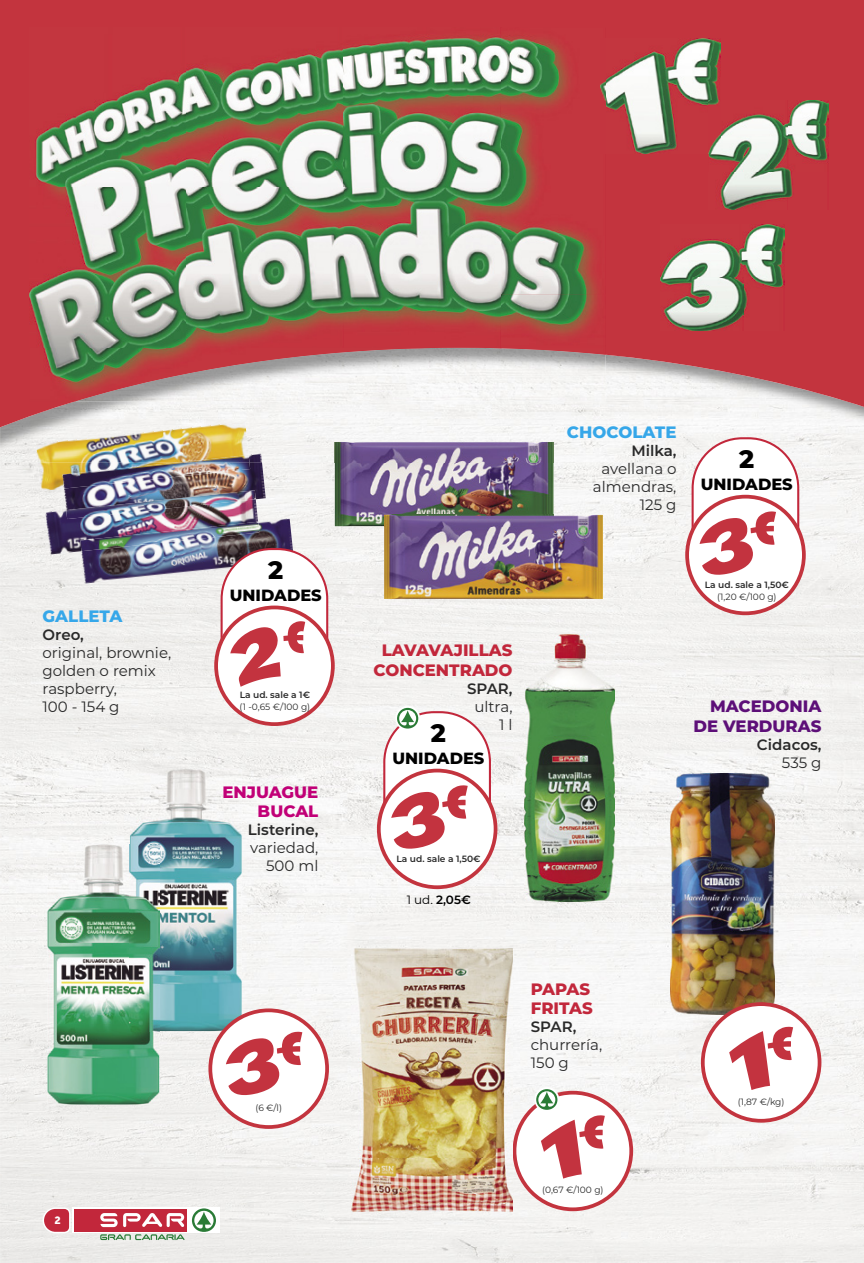
<style>
.page{position:relative;width:864px;height:1263px;background:#fff}
.page>*{position:absolute;margin:0;border:0;box-sizing:border-box;transform-origin:0 0}
.t1{font:800 25.2px "Montserrat";color:#000}
.t2{font:800 16.5px/19.8px "Montserrat";color:#c2273b;text-align:center}
.t3{font:800 16.5px/19.8px "Montserrat";color:#5d0f78;text-align:right}
.t4{font:800 16.5px "Montserrat";color:#36a7e9}
.t5{font:800 16.5px/19.8px "Montserrat";color:#c10077;text-align:right}
.t6{font:800 16.2px "Montserrat";color:#000}
.t7{font:15px/18px "Montserrat";color:#292929;text-align:right}
.t8{font:600 15px "Montserrat";color:#292929}
.t9{font:600 12px "Montserrat";color:#000}
.t10{font:10.5px "Museo Sans 900";color:#fff}
.t11{font:9.15px "Montserrat";color:#292929}
.t12{font:600 9.15px "Montserrat";color:#292929}
.s1{font-weight:400}
</style>
<div class="page">
<img style="left:0;top:442px;width:863px;height:821px">
<svg style="left:43px;top:1207px;width:28px;height:26px"></svg>
<svg style="left:72px;top:1207px;width:148px;height:26px"></svg>
<div style="left:74px;top:1209px;width:112px;height:22px;background:#c2273b"></div>
<svg style="left:100px;top:1213px;width:84px;height:14px"></svg>
<svg style="left:100px;top:1234px;width:84px;height:6px"></svg>
<svg style="left:192px;top:1208px;width:24px;height:24px"></svg>
<svg style="left:0;top:0;width:863px;height:442px;fill:#c3343e"></svg>
<img style="left:501px;top:355px;width:104px;height:46px">
<img style="left:30px;top:28px;width:471px;height:373px">
<img style="left:500px;top:28px;width:105px;height:327px">
<img style="left:605px;top:38px;width:114px;height:77px">
<img style="left:605px;top:115px;width:103px;height:38px">
<img style="left:600px;top:38px;width:5px;height:115px">
<img style="left:719px;top:100px;width:69px;height:36px">
<img style="left:788px;top:100px;width:39px;height:109px">
<img style="left:708px;top:136px;width:80px;height:73px">
<img style="left:708px;top:100px;width:11px;height:53px">
<img style="left:660px;top:225px;width:124px;height:105px">
<img style="left:38px;top:462px;width:26px;height:29px">
<img style="left:36px;top:422px;width:212px;height:40px">
<img style="left:64px;top:462px;width:202px;height:48px">
<img style="left:179px;top:454px;width:83px;height:8px">
<img style="left:62px;top:462px;width:188px;height:27px">
<img style="left:45px;top:499px;width:213px;height:55px">
<img style="left:66px;top:490px;width:190px;height:29px">
<img style="left:81px;top:518px;width:213px;height:66px">
<img style="left:80px;top:522px;width:179px;height:29px">
<img style="left:334px;top:442px;width:219px;height:84px">
<img style="left:384px;top:515px;width:218px;height:84px">
<img style="left:384px;top:515px;width:169px;height:11px">
<img style="left:524px;top:635px;width:90px;height:266px">
<div style="left:534px;top:1087px;width:25px;height:25px;background:#fff;border-radius:50%"></div>
<svg style="left:512px;top:1089px;width:121px;height:122px"></svg>
<img style="left:130px;top:769px;width:111px;height:262px">
<img style="left:223px;top:786px;width:18px;height:12px">
<svg style="left:214px;top:548px;width:120px;height:178px"></svg>
<svg style="left:685px;top:437px;width:120px;height:178px"></svg>
<img style="left:351px;top:948px;width:161px;height:263px">
<svg style="left:395px;top:706px;width:25px;height:25px"></svg>
<svg style="left:377px;top:708px;width:120px;height:181px"></svg>
<img style="left:47px;top:845px;width:112px;height:259px">
<img style="left:130px;top:845px;width:29px;height:186px">
<svg style="left:208px;top:1008px;width:121px;height:121px"></svg>
<img style="left:670px;top:774px;width:104px;height:240px">
<svg style="left:700px;top:1002px;width:121px;height:121px"></svg>
<p class="t4" style="left:43px;top:604px;width:81px">GALLETA</p>
<p class="t8" style="left:43px;top:624px;width:43px">Oreo,</p>
<p class="t7" style="left:43px;top:643px;width:130px;text-align:left">original, brownie, golden o remix raspberry,<br>100 - 154 g</p>
<p class="t10" style="left:54px;top:1214px;width:8px">2</p>
<h1 class="t1" style="left:268px;top:552px;width:17px">2</h1>
<p class="t6" style="left:229px;top:583px;width:93px">UNIDADES</p>
<p class="t12" style="left:239px;top:689px;width:72px">La ud. sale a 1€</p>
<p class="t11" style="left:239px;top:700px;width:72px">(1 -0,65 €/100 g)</p>
<p class="t5" style="left:222px;top:781px;width:97px">ENJUAGUE<br>BUCAL</p>
<p class="t8" style="left:248px;top:819px;width:72px">Listerine,</p>
<p class="t7" style="left:250px;top:838px;width:70px">variedad,<br>500 ml</p>
<p class="t11" style="left:255px;top:1101px;width:28px">(6 €/l)</p>
<p class="t2" style="left:373px;top:639px;width:140px">LAVAVAJILLAS<br>CONCENTRADO</p>
<p class="t8" style="left:467px;top:678px;width:47px">SPAR,</p>
<p class="t7" style="left:474px;top:697px;width:40px">ultra,<br>1 l</p>
<h1 class="t1" style="left:430px;top:715px;width:17px">2</h1>
<p class="t6" style="left:392px;top:746px;width:93px">UNIDADES</p>
<p class="t4" style="left:566px;top:420px;width:111px">CHOCOLATE</p>
<p class="t8" style="left:631px;top:440px;width:47px">Milka,</p>
<p class="t7" style="left:592px;top:459px;width:85px">avellana o almendras,<br>125 g</p>
<h1 class="t1" style="left:738px;top:441px;width:17px">2</h1>
<p class="t6" style="left:700px;top:472px;width:93px">UNIDADES</p>
<p class="t12" style="left:704px;top:579px;width:86px">La ud. sale a 1,50€</p>
<p class="t11" style="left:717px;top:590px;width:61px">(1,20 €/100 g)</p>
<p class="t3" style="left:693px;top:695px;width:129px">MACEDONIA<br>DE VERDURAS</p>
<p class="t8" style="left:756px;top:734px;width:66px">Cidacos,</p>
<p class="t7" style="left:781px;top:753px;width:41px">535 g</p>
<p class="t12" style="left:396px;top:852px;width:86px">La ud. sale a 1,50€</p>
<p class="t9" style="left:406px;top:892px;width:66px"><span class="s1">1 ud.</span> 2,05€</p>
<p class="t2" style="left:530px;top:978px;width:63px;text-align:left">PAPAS<br>FRITAS</p>
<p class="t8" style="left:530px;top:1016px;width:47px">SPAR,</p>
<p class="t7" style="left:530px;top:1035px;width:73px;text-align:left">churrería,<br>150 g</p>
<p class="t11" style="left:542px;top:1184px;width:63px">(0,67 €/100 g)</p>
<p class="t11" style="left:737px;top:1095px;width:48px">(1,87 €/kg)</p>
</div>
